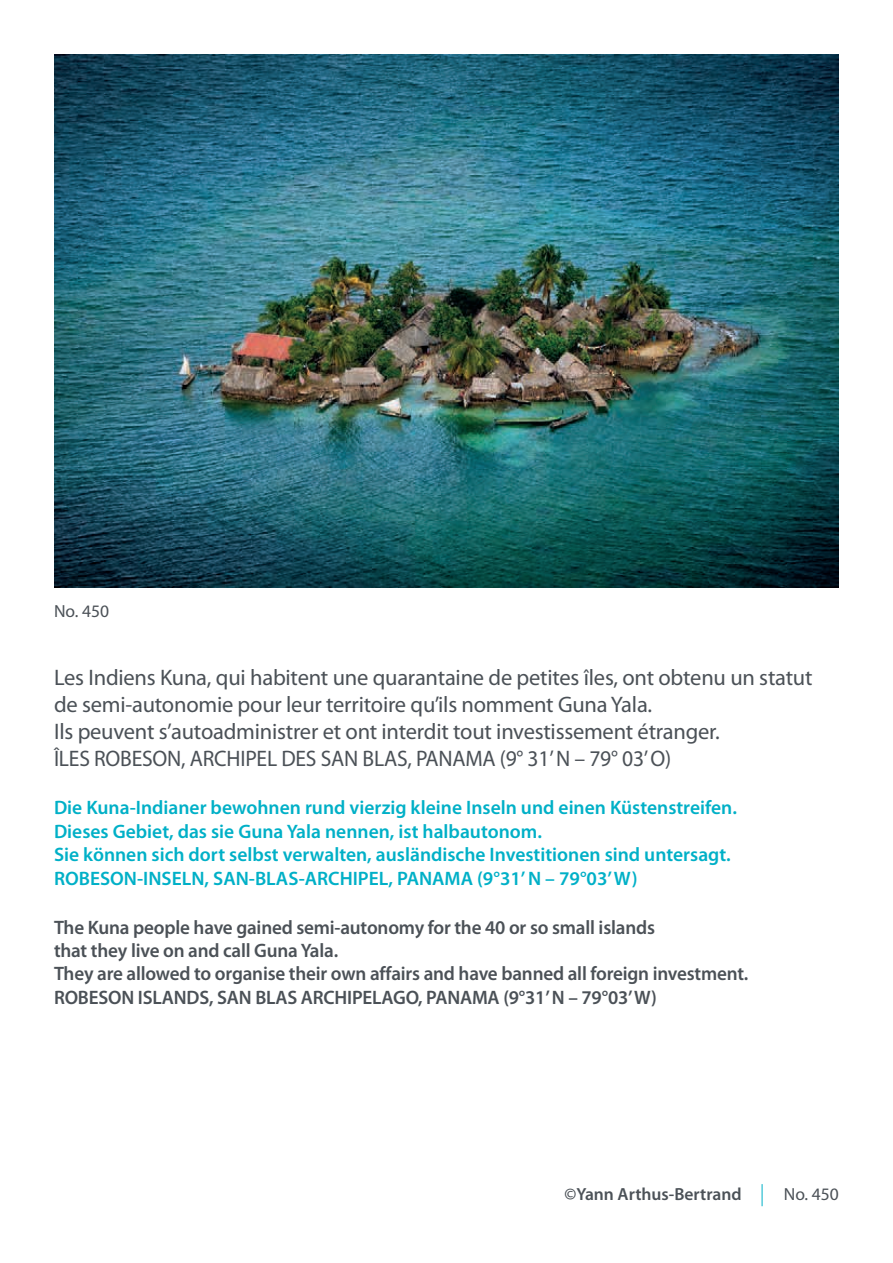
<style>
.page{position:relative;width:893px;height:1263px;background:#fff}
.page>*{position:absolute;margin:0;border:0;box-sizing:border-box;transform-origin:0 0}
.t1{font:22.5px/27px "Myriad Pro";letter-spacing:-.01em;color:#4b5157}
.t2{font:600 19.5px/23.4px "Myriad Pro";color:#00b0c7}
.t3{font:600 19.5px/23.4px "Myriad Pro";letter-spacing:-.01em;color:#4b5157}
.t4{font:600 17.55px "Myriad Pro";color:#4b5157}
.t5{font:17.55px "Myriad Pro";color:#4b5157}
</style>
<div class="page">
<svg style="left:762px;top:1184px;width:1px;height:22px"></svg>
<img style="left:54px;top:54px;width:785px;height:533px">
<p class="t5" style="left:54px;top:601px;width:57px">No. 450</p>
<p class="t1" style="left:54px;top:664px;width:760px">Les Indiens Kuna, qui habitent une quarantaine de petites îles, ont obtenu un statut de semi-autonomie pour leur territoire qu’ils nomment Guna Yala.<br>Ils peuvent s’autoadministrer et ont interdit tout investissement étranger.<br>ÎLES ROBESON, ARCHIPEL DES SAN BLAS, PANAMA (9° 31’ N – 79° 03’ O)</p>
<p class="t2" style="left:54px;top:796px;width:684px">Die Kuna-Indianer bewohnen rund vierzig kleine Inseln und einen Küstenstreifen.<br>Dieses Gebiet, das sie Guna Yala nennen, ist halbautonom.<br>Sie können sich dort selbst verwalten, ausländische Investitionen sind untersagt.<br>ROBESON-INSELN, SAN-BLAS-ARCHIPEL, PANAMA (9°31’ N – 79°03’ W)</p>
<p class="t3" style="left:54px;top:916px;width:696px">The Kuna people have gained semi-autonomy for the 40 or so small islands<br>that they live on and call Guna Yala.<br>They are allowed to organise their own affairs and have banned all foreign investment.<br>ROBESON ISLANDS, SAN BLAS ARCHIPELAGO, PANAMA (9°31’ N – 79°03’ W)</p>
<p class="t4" style="left:564px;top:1184px;width:179px">©Yann Arthus-Bertrand</p>
<p class="t5" style="left:784px;top:1184px;width:57px">No. 450</p>
</div>
